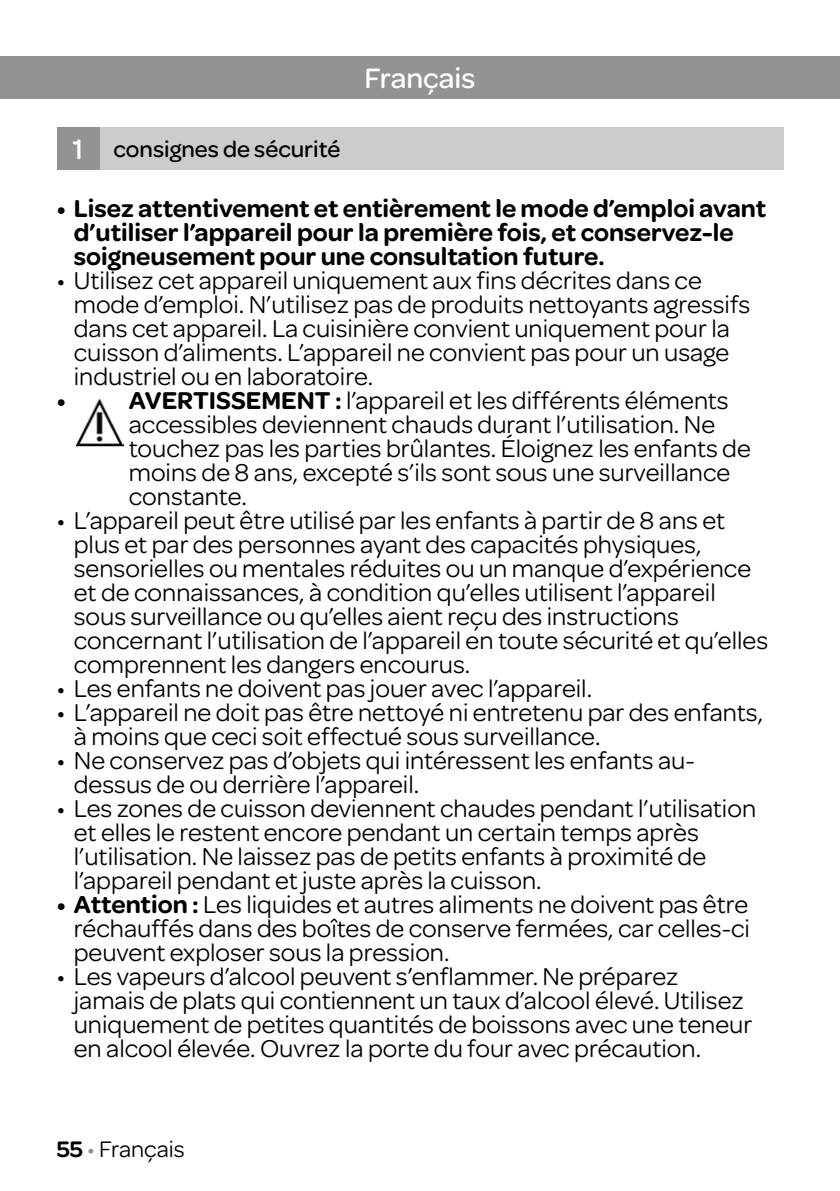
<style>
.page{position:relative;width:840px;height:1191px;background:#fff}
.page>*{position:absolute;margin:0;border:0;box-sizing:border-box;transform-origin:0 0}
.t1{font:500 30px "Omnes";color:#fff}
.t2{font:26px/24px "Omnes";color:#000}
.t3{font:600 26px/24px "Omnes";color:#000}
.t4{font:500 24px "Omnes";color:#000}
.t5{font:24px "Omnes";color:#000}
.s1{font-size:30px;color:#fff}
.s2{font-weight:600}
.s3{color:#929395}
</style>
<div class="page">
<div style="left:0;top:57px;width:839px;height:42px;background:#929395"></div>
<div style="left:85px;top:128px;width:697px;height:42px;background:#cacccd"></div>
<div style="left:57px;top:128px;width:42px;height:42px;background:#929395"></div>
<img style="left:75px;top:399px;width:48px;height:47px">
<p class="t4" style="left:72px;top:133px;width:269px"><span class="s1">1</span> consignes de sécurité</p>
<p class="t1" style="left:364px;top:57px;width:112px">Français</p>
<p class="t3" style="left:74px;top:195px;width:693px;text-indent:-17px">• Lisez attentivement et entièrement le mode d’emploi avant d’utiliser l’appareil pour la première fois, et conservez-le soigneusement pour une consultation future.</p>
<p class="t2" style="left:74px;top:267px;width:677px;text-indent:-17px">• Utilisez cet appareil uniquement aux fins décrites dans ce mode d’emploi. N’utilisez pas de produits nettoyants agressifs dans cet appareil. La cuisinière convient uniquement pour la cuisson d’aliments. L’appareil ne convient pas pour un usage industriel ou en laboratoire.</p>
<p class="t3" style="left:57px;top:387px;width:11px">•</p>
<p class="t2" style="left:129px;top:386px;width:623px"><span class="s2">AVERTISSEMENT :</span> l’appareil et les différents éléments accessibles deviennent chauds durant l’utilisation. Ne touchez pas les parties brûlantes. Éloignez les enfants de moins de 8 ans, excepté s’ils sont sous une surveillance constante.</p>
<p class="t2" style="left:74px;top:506px;width:695px;text-indent:-17px">• L’appareil peut être utilisé par les enfants à partir de 8 ans et plus et par des personnes ayant des capacités physiques, sensorielles ou mentales réduites ou un manque d’expérience et de connaissances, à condition qu’elles utilisent l’appareil sous surveillance ou qu’elles aient reçu des instructions concernant l’utilisation de l’appareil en toute sécurité et qu’elles comprennent les dangers encourus.</p>
<p class="t2" style="left:57px;top:674px;width:536px">• Les enfants ne doivent pas jouer avec l’appareil.</p>
<p class="t2" style="left:74px;top:698px;width:690px;text-indent:-17px">• L’appareil ne doit pas être nettoyé ni entretenu par des enfants, à moins que ceci soit effectué sous surveillance.</p>
<p class="t2" style="left:74px;top:746px;width:622px;text-indent:-17px">• Ne conservez pas d’objets qui intéressent les enfants au&shy;dessus de ou derrière l’appareil.</p>
<p class="t2" style="left:74px;top:794px;width:683px;text-indent:-17px">• Les zones de cuisson deviennent chaudes pendant l’utilisation et elles le restent encore pendant un certain temps après l’utilisation. Ne laissez pas de petits enfants à proximité de l’appareil pendant et juste après la cuisson.</p>
<p class="t2" style="left:74px;top:890px;width:677px;text-align:justify;text-indent:-17px"><span class="s2">• Attention :</span> Les liquides et autres aliments ne doivent pas être réchauffés dans des boîtes de conserve fermées, car celles-ci peuvent exploser sous la pression.</p>
<p class="t2" style="left:74px;top:962px;width:679px;text-indent:-17px">• Les vapeurs d’alcool peuvent s’enflammer. Ne préparez jamais de plats qui contiennent un taux d’alcool élevé. Utilisez uniquement de petites quantités de boissons avec une teneur en alcool élevée. Ouvrez la porte du four avec précaution.</p>
<p class="t5" style="left:57px;top:1132px;width:129px"><span class="s2">55</span> <span class="s3">•</span> Français</p>
</div>
